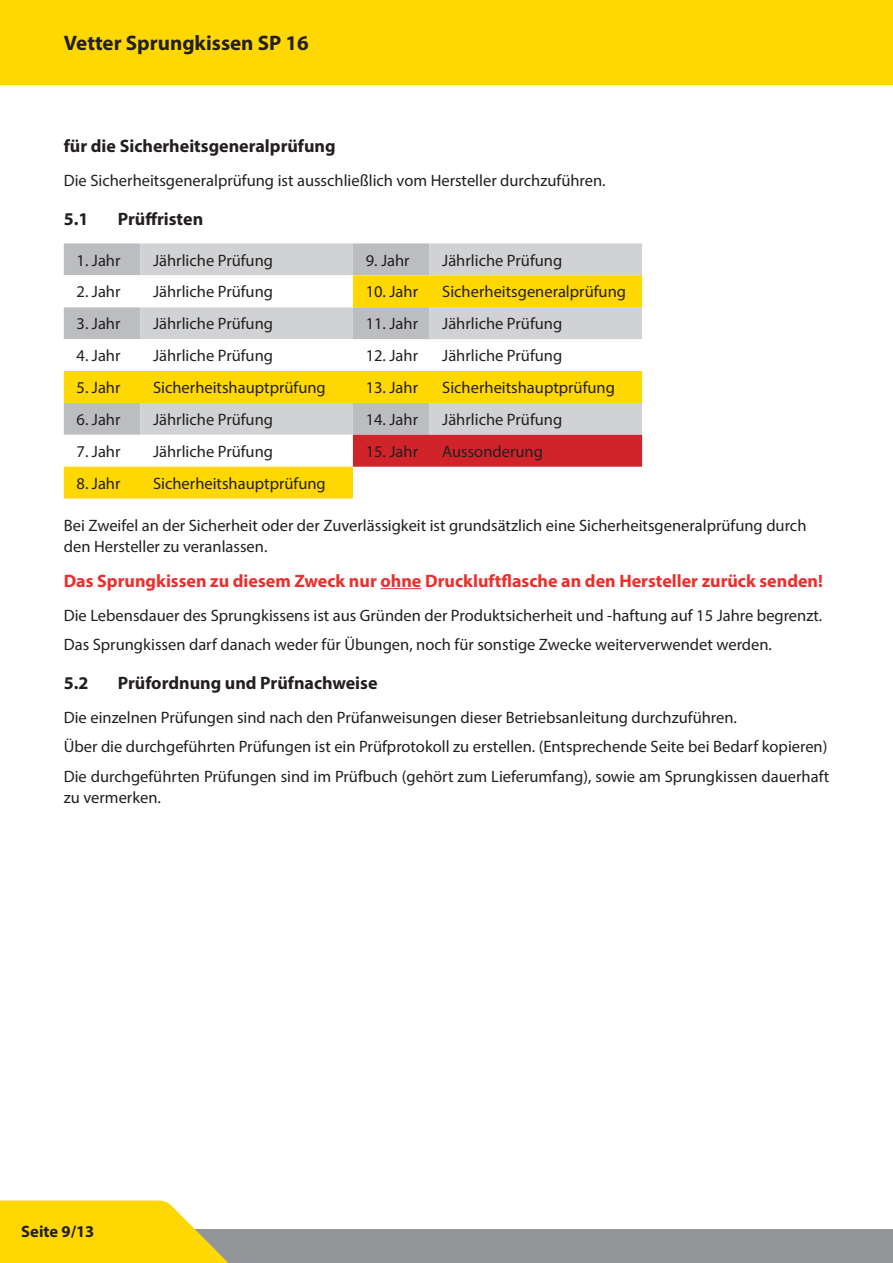
<style>
.page{position:relative;width:893px;height:1263px;background:#fff}
.page>*{position:absolute;margin:0;border:0;box-sizing:border-box;transform-origin:0 0}
.t1{font:700 21px "Myriad Pro";color:#231f20}
.t2{font:700 18px "Myriad Pro";color:#ee2d2d}
.t3{font:700 18px "Myriad Pro";color:#231f20}
.t4{font:16.5px/29.5px "Myriad Pro";color:#231f20}
.t5{font:700 16.5px "Myriad Pro";color:#231f20}
</style>
<div class="page">
<div style="left:0;top:1229px;width:893px;height:34px;background:#939598"></div>
<div style="left:0;top:0;width:893px;height:85px;background:#ffd801"></div>
<svg style="left:0;top:1200px;width:229px;height:63px;background:#fad921"></svg>
<hr style="left:380px;top:588px;width:41px;height:1px;background:#ee2d2d">
<div style="left:64px;top:243px;width:76px;height:32px;background:#bcbdc0"></div>
<svg style="left:140px;top:243px;width:502px;height:32px;background:#cecfd1"></svg>
<svg style="left:64px;top:275px;width:578px;height:224px"></svg>
<div style="left:353px;top:435px;width:289px;height:32px;background:#d1232a"></div>
<p class="t1" style="left:64px;top:29px;width:247px">Vetter Sprungkissen SP 16</p>
<p class="t3" style="left:64px;top:134px;width:273px">für die Sicherheitsgeneralprüfung</p>
<p class="t4" style="left:64px;top:165px;width:543px">Die Sicherheitsgeneralprüfung ist ausschließlich vom Hersteller durchzuführen.</p>
<p class="t3" style="left:64px;top:207px;width:26px">5.1</p>
<p class="t3" style="left:118px;top:207px;width:87px">Prüffristen</p>
<p class="t4" style="left:77px;top:245px;width:45px">1. Jahr</p>
<p class="t4" style="left:153px;top:245px;width:122px">Jährliche Prüfung</p>
<p class="t4" style="left:366px;top:245px;width:45px">9. Jahr</p>
<p class="t4" style="left:442px;top:245px;width:122px">Jährliche Prüfung</p>
<p class="t4" style="left:77px;top:277px;width:45px">2. Jahr</p>
<p class="t4" style="left:153px;top:277px;width:122px">Jährliche Prüfung</p>
<p class="t4" style="left:366px;top:277px;width:54px">10. Jahr</p>
<p class="t4" style="left:442px;top:277px;width:185px">Sicherheitsgeneralprüfung</p>
<p class="t4" style="left:77px;top:309px;width:45px">3. Jahr</p>
<p class="t4" style="left:153px;top:309px;width:122px">Jährliche Prüfung</p>
<p class="t4" style="left:366px;top:309px;width:54px">11. Jahr</p>
<p class="t4" style="left:442px;top:309px;width:122px">Jährliche Prüfung</p>
<p class="t4" style="left:77px;top:341px;width:45px">4. Jahr</p>
<p class="t4" style="left:153px;top:341px;width:122px">Jährliche Prüfung</p>
<p class="t4" style="left:366px;top:341px;width:54px">12. Jahr</p>
<p class="t4" style="left:442px;top:341px;width:122px">Jährliche Prüfung</p>
<p class="t4" style="left:77px;top:373px;width:45px">5. Jahr</p>
<p class="t4" style="left:153px;top:373px;width:174px">Sicherheitshauptprüfung</p>
<p class="t4" style="left:366px;top:373px;width:54px">13. Jahr</p>
<p class="t4" style="left:442px;top:373px;width:174px">Sicherheitshauptprüfung</p>
<p class="t4" style="left:77px;top:404px;width:45px">6. Jahr</p>
<p class="t4" style="left:153px;top:404px;width:122px">Jährliche Prüfung</p>
<p class="t4" style="left:366px;top:404px;width:54px">14. Jahr</p>
<p class="t4" style="left:442px;top:404px;width:122px">Jährliche Prüfung</p>
<p class="t4" style="left:77px;top:436px;width:45px">7. Jahr</p>
<p class="t4" style="left:153px;top:436px;width:122px">Jährliche Prüfung</p>
<p class="t4" style="left:366px;top:436px;width:54px">15. Jahr</p>
<p class="t4" style="left:442px;top:436px;width:102px">Aussonderung</p>
<p class="t4" style="left:77px;top:468px;width:45px">8. Jahr</p>
<p class="t4" style="left:153px;top:468px;width:174px">Sicherheitshauptprüfung</p>
<p class="t4" style="left:64px;top:514px;width:744px;line-height:21px">Bei Zweifel an der Sicherheit oder der Zuverlässigkeit ist grundsätzlich eine Sicherheitsgeneralprüfung durch den Hersteller zu veranlassen.</p>
<p class="t2" style="left:64px;top:569px;width:761px">Das Sprungkissen zu diesem Zweck nur ohne Druckluftflasche an den Hersteller zurück senden!</p>
<p class="t4" style="left:64px;top:600px;width:760px">Die Lebensdauer des Sprungkissens ist aus Gründen der Produktsicherheit und -haftung auf 15 Jahre begrenzt.<br>Das Sprungkissen darf danach weder für Übungen, noch für sonstige Zwecke weiterverwendet werden.</p>
<p class="t3" style="left:64px;top:671px;width:26px">5.2</p>
<p class="t3" style="left:118px;top:671px;width:261px">Prüfordnung und Prüfnachweise</p>
<p class="t4" style="left:64px;top:702px;width:767px">Die einzelnen Prüfungen sind nach den Prüfanweisungen dieser Betriebsanleitung durchzuführen.<br>Über die durchgeführten Prüfungen ist ein Prüfprotokoll zu erstellen. (Entsprechende Seite bei Bedarf kopieren)<br>Die durchgeführten Prüfungen sind im Prüfbuch (gehört zum Lieferumfang), sowie am Sprungkissen dauerhaft</p>
<p class="t4" style="left:64px;top:782px;width:99px">zu vermerken.</p>
<p class="t5" style="left:21px;top:1221px;width:75px">Seite 9/13</p>
</div>
